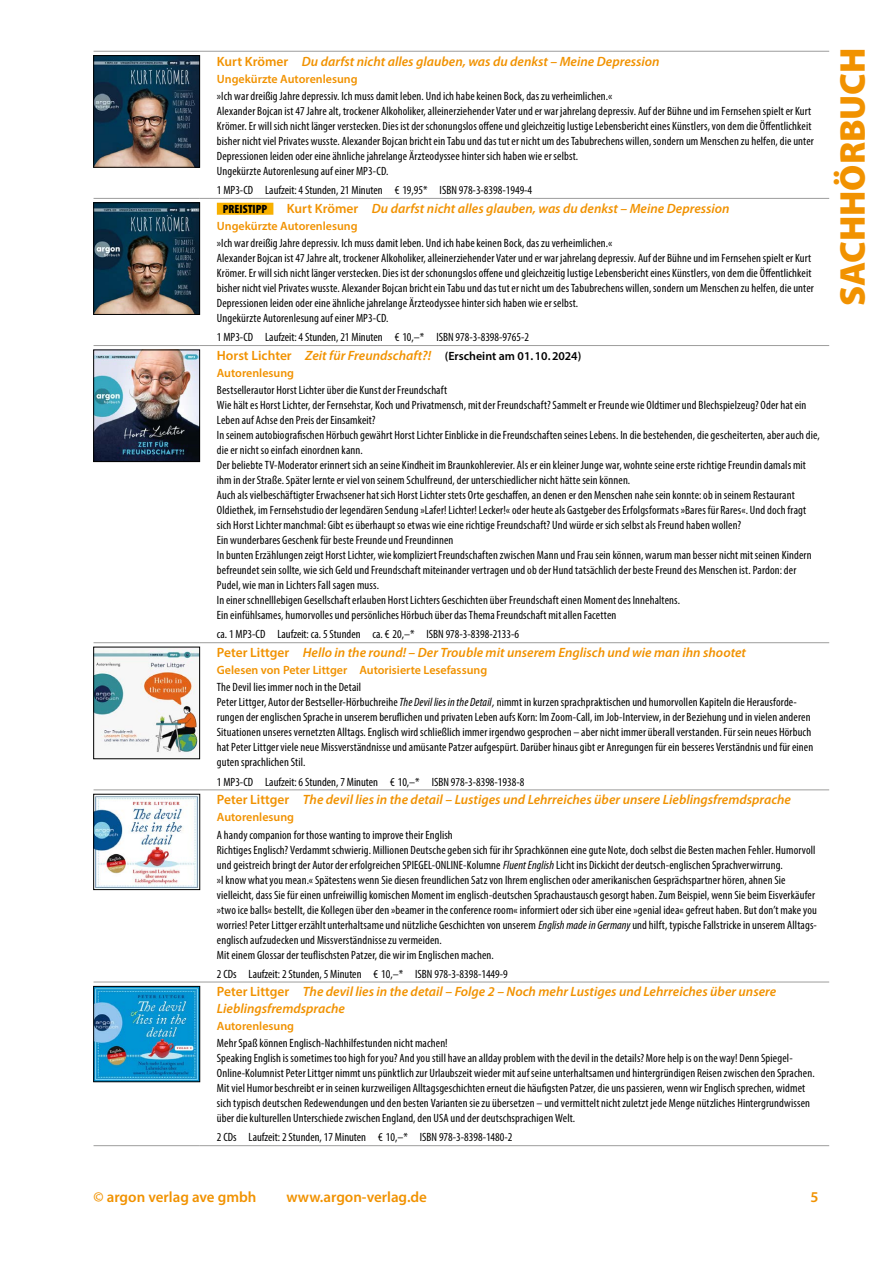
<style>
.page{position:relative;width:893px;height:1263px;background:#fff}
.page>*{position:absolute;margin:0;border:0;box-sizing:border-box;transform-origin:0 0}
.t1{font:900 36px "Myriad Pro";letter-spacing:-.005em;color:#f19200}
.t2{font:600 15px "Myriad Pro";color:#f19200}
.t3{font:italic 600 13.5px/16.5px "Myriad Pro";color:#f19200}
.t4{font:condensed 12px/15px "Myriad Pro";letter-spacing:.01em;color:#000}
.t5{font:600 12px "Myriad Pro";color:#f19200}
.t6{font:900 condensed 12px "Myriad Pro";color:#000}
.s1{font-style:normal}
.s2{font-weight:600;font-stretch:normal;font-size:13.5px;color:#f19200}
.s3{font-weight:600;font-style:italic;font-stretch:normal;font-size:13.5px;color:#f19200}
.s4{font-weight:600;font-stretch:normal}
.s5{font-style:italic}
</style>
<div class="page">
<hr style="left:94px;top:51px;width:106px;height:1px;background:#9d9d9c">
<hr style="left:200px;top:51px;width:629px;height:1px;background:#9d9d9c">
<hr style="left:94px;top:198px;width:106px;height:1px;background:#9d9d9c">
<hr style="left:200px;top:198px;width:629px;height:1px;background:#9d9d9c">
<hr style="left:94px;top:345px;width:106px;height:1px;background:#9d9d9c">
<hr style="left:200px;top:345px;width:629px;height:1px;background:#9d9d9c">
<hr style="left:94px;top:642px;width:106px;height:1px;background:#9d9d9c">
<hr style="left:200px;top:642px;width:629px;height:1px;background:#9d9d9c">
<hr style="left:94px;top:790px;width:106px;height:1px;background:#9d9d9c">
<hr style="left:200px;top:790px;width:629px;height:1px;background:#9d9d9c">
<hr style="left:94px;top:982px;width:106px;height:1px;background:#9d9d9c">
<hr style="left:200px;top:982px;width:629px;height:1px;background:#9d9d9c">
<hr style="left:94px;top:1145px;width:106px;height:1px;background:#9d9d9c">
<hr style="left:200px;top:1145px;width:629px;height:1px;background:#9d9d9c">
<img style="left:96px;top:57px;width:102px;height:108px">
<div style="left:94px;top:55px;width:106px;height:112px;border:1px solid #000"></div>
<img style="left:96px;top:205px;width:102px;height:108px">
<div style="left:94px;top:203px;width:106px;height:112px;border:1px solid #000"></div>
<div style="left:217px;top:203px;width:56px;height:12px;background:#f7b000"></div>
<img style="left:96px;top:352px;width:102px;height:108px">
<div style="left:94px;top:350px;width:106px;height:112px;border:1px solid #000"></div>
<img style="left:96px;top:649px;width:102px;height:108px">
<img style="left:96px;top:796px;width:102px;height:92px">
<img style="left:96px;top:988px;width:102px;height:92px">
<div style="left:94px;top:986px;width:106px;height:96px;border:1px solid #000"></div>
<p class="t3" style="left:217px;top:52px;width:444px"><span class="s1">Kurt Krömer</span> Du darfst nicht alles glauben, was du denkst – Meine Depression</p>
<p class="t5" style="left:217px;top:71px;width:142px">Ungekürzte Autorenlesung</p>
<p class="t4" style="left:217px;top:88px;width:598px">»Ich war dreißig Jahre depressiv. Ich muss damit leben. Und ich habe keinen Bock, das zu verheimlichen.«<br>Alexander Bojcan ist 47 Jahre alt, trockener Alkoholiker, alleinerziehender Vater und er war jahrelang depressiv. Auf der Bühne und im Fernsehen spielt er Kurt Krömer. Er will sich nicht länger verstecken. Dies ist der schonungslos offene und gleichzeitig lustige Lebensbericht eines Künstlers, von dem die Öffentlichkeit bisher nicht viel Privates wusste. Alexander Bojcan bricht ein Tabu und das tut er nicht um des Tabubrechens willen, sondern um Menschen zu helfen, die unter Depressionen leiden oder eine ähnliche jahrelange Ärzteodyssee hinter sich haben wie er selbst.<br>Ungekürzte Autorenlesung auf einer MP3-CD.</p>
<p class="t4" style="left:217px;top:183px;width:317px">1 MP3-CD Laufzeit: 4 Stunden, 21 Minuten € 19,95* ISBN 978‑3‑8398‑1949‑4</p>
<p class="t6" style="left:223px;top:201px;width:46px">PREISTIPP</p>
<p class="t3" style="left:287px;top:200px;width:444px"><span class="s1">Kurt Krömer</span> Du darfst nicht alles glauben, was du denkst – Meine Depression</p>
<p class="t5" style="left:217px;top:218px;width:142px">Ungekürzte Autorenlesung</p>
<p class="t4" style="left:217px;top:235px;width:598px">»Ich war dreißig Jahre depressiv. Ich muss damit leben. Und ich habe keinen Bock, das zu verheimlichen.«<br>Alexander Bojcan ist 47 Jahre alt, trockener Alkoholiker, alleinerziehender Vater und er war jahrelang depressiv. Auf der Bühne und im Fernsehen spielt er Kurt Krömer. Er will sich nicht länger verstecken. Dies ist der schonungslos offene und gleichzeitig lustige Lebensbericht eines Künstlers, von dem die Öffentlichkeit bisher nicht viel Privates wusste. Alexander Bojcan bricht ein Tabu und das tut er nicht um des Tabubrechens willen, sondern um Menschen zu helfen, die unter Depressionen leiden oder eine ähnliche jahrelange Ärzteodyssee hinter sich haben wie er selbst.<br>Ungekürzte Autorenlesung auf einer MP3-CD.</p>
<p class="t4" style="left:217px;top:328px;width:366px;line-height:18.6px">1 MP3-CD Laufzeit: 4 Stunden, 21 Minuten € 10,–* ISBN 978‑3‑8398‑9765‑2<br><span class="s2">Horst Lichter</span> <span class="s3">Zeit für Freundschaft?!</span> <span class="s4">(Erscheint am 01.10.2024)</span></p>
<p class="t5" style="left:217px;top:365px;width:79px">Autorenlesung</p>
<p class="t4" style="left:217px;top:383px;width:604px">Bestsellerautor Horst Lichter über die Kunst der Freundschaft<br>Wie hält es Horst Lichter, der Fernsehstar, Koch und Privatmensch, mit der Freundschaft? Sammelt er Freunde wie Oldtimer und Blechspielzeug? Oder hat ein Leben auf Achse den Preis der Einsamkeit?<br>In seinem autobiografischen Hörbuch gewährt Horst Lichter Einblicke in die Freundschaften seines Lebens. In die bestehenden, die gescheiterten, aber auch die, die er nicht so einfach einordnen kann.<br>Der beliebte TV-Moderator erinnert sich an seine Kindheit im Braunkohlerevier. Als er ein kleiner Junge war, wohnte seine erste richtige Freundin damals mit ihm in der Straße. Später lernte er viel von seinem Schulfreund, der unterschiedlicher nicht hätte sein können.<br>Auch als vielbeschäftigter Erwachsener hat sich Horst Lichter stets Orte geschaffen, an denen er den Menschen nahe sein konnte: ob in seinem Restaurant Oldiethek, im Fernsehstudio der legendären Sendung »Lafer! Lichter! Lecker!« oder heute als Gastgeber des Erfolgsformats »Bares für Rares«. Und doch fragt sich Horst Lichter manchmal: Gibt es überhaupt so etwas wie eine richtige Freundschaft? Und würde er sich selbst als Freund haben wollen?<br>Ein wunderbares Geschenk für beste Freunde und Freundinnen<br>In bunten Erzählungen zeigt Horst Lichter, wie kompliziert Freundschaften zwischen Mann und Frau sein können, warum man besser nicht mit seinen Kindern befreundet sein sollte, wie sich Geld und Freundschaft miteinander vertragen und ob der Hund tatsächlich der beste Freund des Menschen ist. Pardon: der Pudel, wie man in Lichters Fall sagen muss.<br>In einer schnelllebigen Gesellschaft erlauben Horst Lichters Geschichten über Freundschaft einen Moment des Innehaltens.<br>Ein einfühlsames, humorvolles und persönliches Hörbuch über das Thema Freundschaft mit allen Facetten</p>
<p class="t4" style="left:217px;top:627px;width:304px">ca. 1 MP3-CD Laufzeit: ca. 5 Stunden ca. € 20,–* ISBN 978‑3‑8398‑2133‑6</p>
<p class="t3" style="left:217px;top:644px;width:531px"><span class="s1">Peter Littger</span> Hello in the round! – Der Trouble mit unserem Englisch und wie man ihn shootet</p>
<p class="t5" style="left:217px;top:662px;width:272px">Gelesen von Peter Littger Autorisierte Lesefassung</p>
<p class="t4" style="left:217px;top:680px;width:598px">The Devil lies immer noch in the Detail<br>Peter Littger, Autor der Bestseller-Hörbuchreihe <span class="s5">The Devil lies in the Detail,</span> nimmt in kurzen sprachpraktischen und humorvollen Kapiteln die Herausforde&shy;rungen der englischen Sprache in unserem beruflichen und privaten Leben aufs Korn: Im Zoom-Call, im Job-Interview, in der Beziehung und in vielen anderen Situationen unseres vernetzten Alltags. Englisch wird schließlich immer irgendwo gesprochen – aber nicht immer überall verstanden. Für sein neues Hörbuch hat Peter Littger viele neue Missverständnisse und amüsante Patzer aufgespürt. Darüber hinaus gibt er Anregungen für ein besseres Verständnis und für einen guten sprachlichen Stil.</p>
<p class="t4" style="left:217px;top:774px;width:309px">1 MP3-CD Laufzeit: 6 Stunden, 7 Minuten € 10,–* ISBN 978‑3‑8398‑1938‑8</p>
<p class="t3" style="left:217px;top:791px;width:576px"><span class="s1">Peter Littger</span> The devil lies in the detail – Lustiges und Lehrreiches über unsere Lieblingsfremdsprache</p>
<p class="t5" style="left:217px;top:810px;width:79px">Autorenlesung</p>
<p class="t4" style="left:217px;top:827px;width:602px">A handy companion for those wanting to improve their English<br>Richtiges Englisch? Verdammt schwierig. Millionen Deutsche geben sich für ihr Sprachkönnen eine gute Note, doch selbst die Besten machen Fehler. Humorvoll und geistreich bringt der Autor der erfolgreichen SPIEGEL-ONLINE-Kolumne <span class="s5">Fluent English</span>Licht ins Dickicht der deutsch-englischen Sprachverwirrung.<br>»I know what you mean.« Spätestens wenn Sie diesen freundlichen Satz von Ihrem englischen oder amerikanischen Gesprächspartner hören, ahnen Sie vielleicht, dass Sie für einen unfreiwillig komischen Moment im englisch-deutschen Sprachaustausch gesorgt haben. Zum Beispiel, wenn Sie beim Eisverkäufer »two ice balls« bestellt, die Kollegen über den »beamer in the conference room« informiert oder sich über eine »genial idea« gefreut haben. But don’t make you worries! Peter Littger erzählt unterhaltsame und nützliche Geschichten von unserem <span class="s5">English made in Germany</span>und hilft, typische Fallstricke in unserem Alltags&shy;englisch aufzudecken und Missverständnisse zu vermeiden.<br>Mit einem Glossar der teuflischsten Patzer, die wir im Englischen machen.</p>
<p class="t4" style="left:217px;top:966px;width:292px">2 CDs Laufzeit: 2 Stunden, 5 Minuten € 10,–* ISBN 978‑3‑8398‑1449‑9</p>
<p class="t3" style="left:217px;top:983px;width:561px"><span class="s1">Peter Littger</span> The devil lies in the detail – Folge 2 – Noch mehr Lustiges und Lehrreiches über unsere<br>Lieblingsfremdsprache</p>
<p class="t5" style="left:217px;top:1018px;width:79px">Autorenlesung</p>
<p class="t4" style="left:217px;top:1035px;width:599px">Mehr Spaß können Englisch-Nachhilfestunden nicht machen!<br>Speaking English is sometimes too high for you? And you still have an allday problem with the devil in the details? More help is on the way! Denn Spiegel-Online-Kolumnist Peter Littger nimmt uns pünktlich zur Urlaubszeit wieder mit auf seine unterhaltsamen und hintergründigen Reisen zwischen den Sprachen.<br>Mit viel Humor beschreibt er in seinen kurzweiligen Alltagsgeschichten erneut die häufigsten Patzer, die uns passieren, wenn wir Englisch sprechen, widmet sich typisch deutschen Redewendungen und den besten Varianten sie zu übersetzen – und vermittelt nicht zuletzt jede Menge nützliches Hintergrundwissen über die kulturellen Unterschiede zwischen England, den USA und der deutschsprachigen Welt.</p>
<p class="t4" style="left:217px;top:1130px;width:297px">2 CDs Laufzeit: 2 Stunden, 17 Minuten € 10,–* ISBN 978‑3‑8398‑1480‑2</p>
<h1 class="t1" style="left:828px;top:305px;width:259px;rotate:-90deg">SACHHÖRBUCH</h1>
<p class="t2" style="left:94px;top:1187px;width:164px">© argon verlag ave gmbh</p>
<p class="t2" style="left:286px;top:1187px;width:142px">www.argon-verlag.de</p>
<p class="t2" style="left:810px;top:1187px;width:10px">5</p>
</div>
